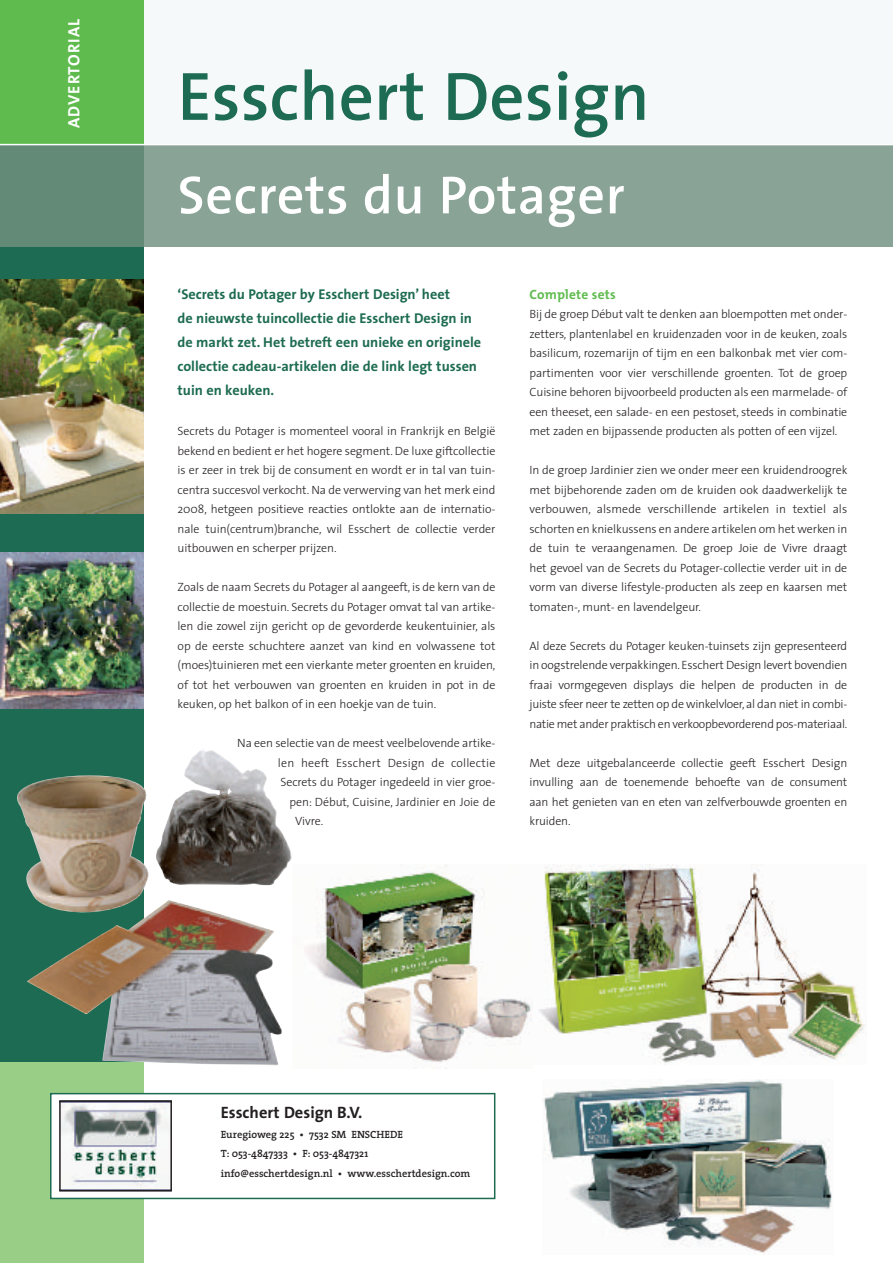
<style>
.page{position:relative;width:893px;height:1263px;background:#fff}
.page>*{position:absolute;margin:0;border:0;box-sizing:border-box;transform-origin:0 0}
.t1{font:69px "The Sans Semi Bold Plain+IAAKKF";color:#1d6b52}
.t2{font:54px "The Sans Semi Bold Plain+IAAKKF";letter-spacing:.01em;color:#fff}
.t3{font:16.5px "The Sans Bold Plain+ZYQIFD";color:#231f20}
.t4{font:16.5px "The Sans Bold Plain+ZYQIFD";letter-spacing:.06em;color:#fff}
.t5{font:14.25px/24px "The Sans Bold Plain+ZYQIFD";color:#1d6b52}
.t6{font:13.5px "The Mix Bold Plain+CAYVMC";letter-spacing:.01em;color:#5fbb4e}
.t7{font:12px/19.5px "The Sans Light Plain+NLWCCT";letter-spacing:-.005em;color:#231f20;text-align:justify}
.t8{font:12px "The Sans Light Plain+NLWCCT";letter-spacing:.015em;color:#231f20}
.t9{font:10.5px/19.5px "The Serif Semi Bold Plain+XWUHET";color:#231f20}
</style>
<div class="page">
<img style="left:0;top:0;width:893px;height:1263px">
<h3 class="t4" style="left:68px;top:128px;width:111px;rotate:-90deg">ADVERTORIAL</h3>
<h1 class="t1" style="left:178px;top:71px;width:474px">Esschert Design</h1>
<h2 class="t2" style="left:178px;top:175px;width:449px">Secrets du Potager</h2>
<p class="t5" style="left:178px;top:284px;width:305px">‘Secrets du Potager by Esschert Design’ heet<br>de nieuwste tuincollectie die Esschert Design in de markt zet. Het betreft een unieke en originele collectie cadeau-artikelen die de link legt tussen tuin en keuken.</p>
<p class="t7" style="left:178px;top:423px;width:319px">Secrets du Potager is momenteel vooral in Frankrijk en België bekend en bedient er het hogere segment. De luxe giftcollectie is er zeer in trek bij de consument en wordt er in tal van tuin&shy;centra succesvol verkocht. Na de verwerving van het merk eind 2008, hetgeen positieve reacties ontlokte aan de internatio&shy;nale tuin(centrum)branche, wil Esschert de collectie verder uitbouwen en scherper prijzen.</p>
<p class="t7" style="left:178px;top:579px;width:319px">Zoals de naam Secrets du Potager al aangeeft, is de kern van de collectie de moestuin. Secrets du Potager omvat tal van artike&shy;len die zowel zijn gericht op de gevorderde keukentuinier, als op de eerste schuchtere aanzet van kind en volwassene tot (moes)tuinieren met een vierkante meter groenten en kruiden, of tot het verbouwen van groenten en kruiden in pot in de keuken, op het balkon of in een hoekje van de tuin.</p>
<p class="t7" style="left:237px;top:735px;width:260px">Na een selectie van de meest veelbelovende artike-</p>
<p class="t8" style="left:278px;top:758px;width:219px">len heeft Esschert Design de collectie</p>
<p class="t7" style="left:280px;top:774px;width:216px">Secrets du Potager ingedeeld in vier groe-</p>
<p class="t7" style="left:290px;top:793px;width:207px">pen: Début, Cuisine, Jardinier en Joie de</p>
<p class="t7" style="left:295px;top:813px;width:29px">Vivre.</p>
<p class="t6" style="left:529px;top:283px;width:88px">Complete sets</p>
<p class="t7" style="left:529px;top:306px;width:319px">Bij de groep Début valt te denken aan bloempotten met onder&shy;zetters, plantenlabel en kruidenzaden voor in de keuken, zoals basilicum, rozemarijn of tijm en een balkonbak met vier com&shy;partimenten voor vier verschillende groenten. Tot de groep Cuisine behoren bijvoorbeeld producten als een marmelade- of een theeset, een salade- en een pestoset, steeds in combinatie met zaden en bijpassende producten als potten of een vijzel.</p>
<p class="t7" style="left:529px;top:462px;width:319px">In de groep Jardinier zien we onder meer een kruidendroogrek met bijbehorende zaden om de kruiden ook daadwerkelijk te verbouwen, alsmede verschillende artikelen in textiel als schorten en knielkussens en andere artikelen om het werken in de tuin te veraangenamen. De groep Joie de Vivre draagt het gevoel van de Secrets du Potager-collectie verder uit in de vorm van diverse lifestyle-producten als zeep en kaarsen met tomaten-, munt- en lavendelgeur.</p>
<p class="t7" style="left:529px;top:637px;width:319px">Al deze Secrets du Potager keuken-tuinsets zijn gepresenteerd in oogstrelende verpakkingen. Esschert Design levert bovendien fraai vormgegeven displays die helpen de producten in de juiste sfeer neer te zetten op de winkelvloer, al dan niet in combi&shy;natie met ander praktisch en verkoopbevorderend pos-materiaal.</p>
<p class="t7" style="left:529px;top:754px;width:319px">Met deze uitgebalanceerde collectie geeft Esschert Design invulling aan de toenemende behoefte van de consument aan het genieten van en eten van zelfverbouwde groenten en kruiden.</p>
<h3 class="t3" style="left:221px;top:1106px;width:143px">Esschert Design B.V.</h3>
<p class="t9" style="left:221px;top:1125px;width:251px">Euregioweg 225 • 7532 SM ENSCHEDE<br>T: 053-4847333 • F: 053-4847321 info@esschertdesign.nl • www.esschertdesign.com</p>
</div>
